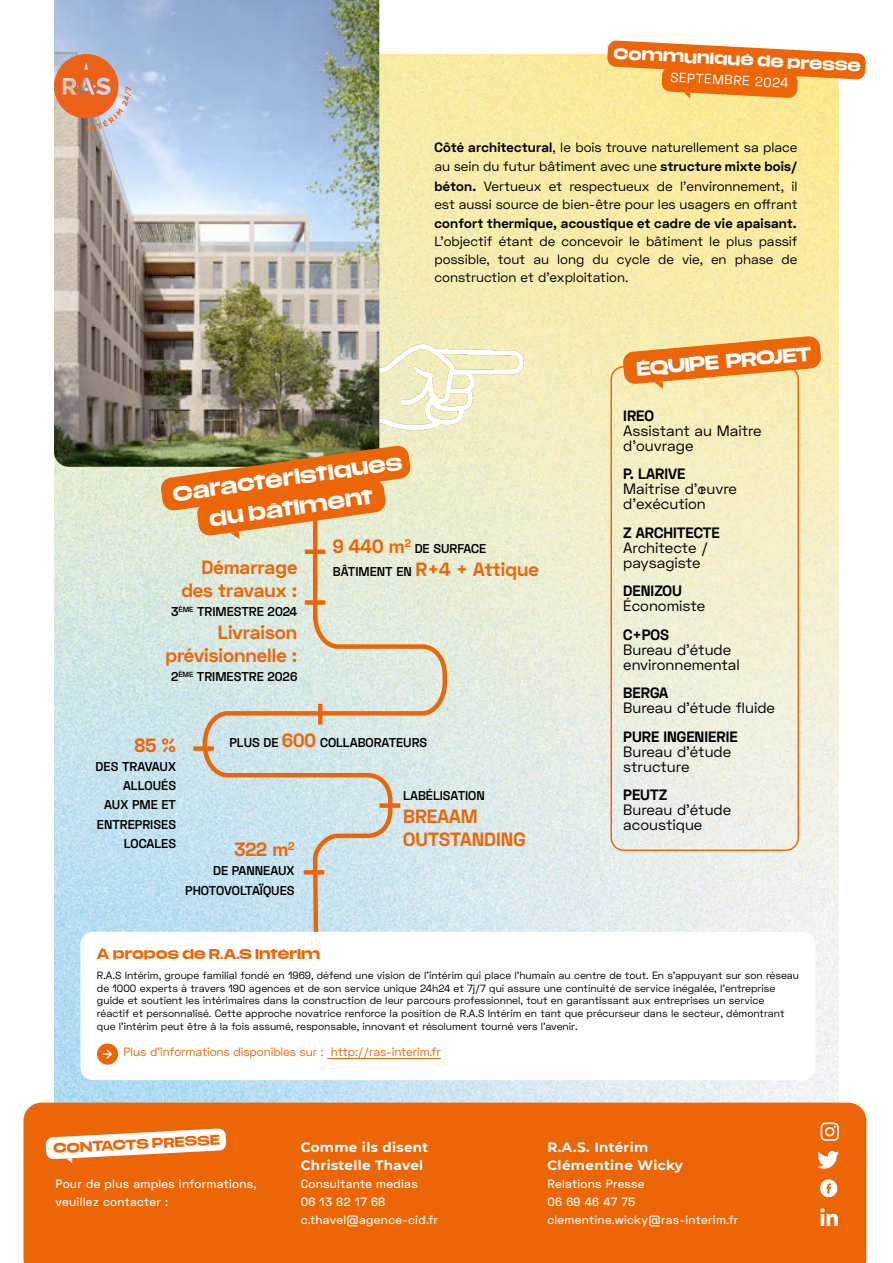
<style>
.page{position:relative;width:893px;height:1263px;background:#fff}
.page>*{position:absolute;margin:0;border:0;box-sizing:border-box;transform-origin:0 0}
.t1{font:700 19.2px/23.1px "Space Grotesk";color:#ec6608;text-align:right}
.t2{font:700 18px/29.8px "Media Sans Extended Web";color:#fff;text-align:center}
.t3{font:700 16.8px "Media Sans Extended Web";color:#fff}
.t4{font:15px/15px "Space Grotesk";color:#000}
.t5{font:700 15px "Space Grotesk";color:#000}
.t6{font:13.5px/19.5px "Space Grotesk";color:#000;text-align:justify}
.t7{font:700 13.5px/18px "Montserrat";letter-spacing:.025em;color:#fff}
.t8{font:700 13.5px "Space Grotesk";letter-spacing:.02em;color:#000}
.t9{font:700 13.5px "Media Sans Extended Web";color:#fff}
.t10{font:13.5px "Space Grotesk";color:#fff}
.t11{font:600 12.75px/19.2px "Space Grotesk";color:#000;text-align:right}
.t12{font:500 12px/18px "Space Grotesk";letter-spacing:.025em;color:#fff}
.t13{font:12px "Space Grotesk";letter-spacing:-.01em;color:#ec6608}
.t14{font:700 12px "Media Sans Extended Web";letter-spacing:.04em;color:#ec6608}
.t15{font:700 11.85px "Media Sans Extended Web";color:#ec6608}
.t16{font:10.5px/12.6px "Space Grotesk";color:#000}
.s1{font-weight:700}
.s2{font-weight:600;font-size:12.75px;color:#000}
.s3{font-weight:700;font-size:19.2px;color:#ec6608}
</style>
<div class="page">
<img style="left:54px;top:54px;width:785px;height:1049px">
<svg style="left:200px;top:514px;width:249px;height:418px;background:#d6e2dd"></svg>
<div style="left:23px;top:1103px;width:843px;height:160px;background:#ec6608"></div>
<svg style="left:820px;top:1179px;width:17px;height:18px"></svg>
<svg style="left:820px;top:1208px;width:18px;height:18px"></svg>
<svg style="left:817px;top:1150px;width:22px;height:19px"></svg>
<svg style="left:820px;top:1122px;width:19px;height:19px"></svg>
<div style="left:305px;top:600px;width:20px;height:5px;background:#ec6608"></div>
<div style="left:380px;top:803px;width:20px;height:5px;background:#ec6608"></div>
<div style="left:193px;top:746px;width:21px;height:5px;background:#ec6608"></div>
<div style="left:318px;top:704px;width:5px;height:20px;background:#ec6608"></div>
<div style="left:305px;top:549px;width:20px;height:5px;background:#ec6608"></div>
<div style="left:610px;top:366px;width:189px;height:485px;border:2px solid #ec6608;border-radius:13px"></div>
<svg style="left:623px;top:336px;width:198px;height:53px;background:#f09b4b"></svg>
<div style="left:304px;top:870px;width:20px;height:5px;background:#ec6608"></div>
<svg style="left:607px;top:40px;width:259px;height:58px;background:#f1984b"></svg>
<div style="left:80px;top:932px;width:735px;height:148px;background:#fff;border-radius:13px"></div>
<hr style="left:327px;top:1058px;width:114px;height:1px;background:#ec6608">
<div style="left:97px;top:1043px;width:21px;height:22px;background:#ec6608;border-radius:50%"></div>
<svg style="left:103px;top:1049px;width:9px;height:10px"></svg>
<svg style="left:46px;top:1128px;width:180px;height:35px"></svg>
<img style="left:379px;top:293px;width:156px;height:182px">
<img style="left:54px;top:0;width:325px;height:467px">
<svg style="left:160px;top:445px;width:251px;height:94px;background:#d68c47"></svg>
<svg style="left:54px;top:51px;width:77px;height:80px;background:#d3957a"></svg>
<p class="t9" style="left:614px;top:45px;width:249px;rotate:3deg">Communiqué de presse</p>
<p class="t10" style="left:671px;top:68px;width:120px;rotate:3deg">SEPTEMBRE 2024</p>
<p class="t6" style="left:434px;top:137px;width:365px"><span class="s1">Côté architectural</span>, le bois trouve naturellement sa place au sein du futur bâtiment avec une <span class="s1">structure mixte bois/ béton.</span> Vertueux et respectueux de l’environnement, il</p>
<p class="t6" style="left:434px;top:194px;width:364px">est aussi source de bien-être pour les usagers en offrant</p>
<p class="t8" style="left:434px;top:215px;width:364px">confort thermique, acoustique et cadre de vie apaisant.</p>
<p class="t6" style="left:434px;top:233px;width:365px;line-height:18px">L’objectif étant de concevoir le bâtiment le plus passif possible, tout au long du cycle de vie, en phase de construction et d’exploitation.</p>
<h2 class="t2" style="left:171px;top:479px;width:232px;rotate:-8deg">Caractéristiques du bâtiment</h2>
<h1 class="t1" style="left:333px;top:535px;width:80px">9 440 m<sup>2</sup></h1>
<p class="t11" style="left:415px;top:539px;width:73px">DE SURFACE</p>
<h1 class="t1" style="left:202px;top:556px;width:97px">Démarrage</h1>
<h1 class="t1" style="left:333px;top:558px;width:207px"><span class="s2">BÂTIMENT EN</span> R+4 + Attique</h1>
<h1 class="t1" style="left:181px;top:579px;width:118px">des travaux :</h1>
<p class="t11" style="left:171px;top:602px;width:128px">3<sup>ÈME</sup> TRIMESTRE 2024</p>
<h1 class="t1" style="left:165px;top:621px;width:133px">Livraison prévisionnelle :</h1>
<p class="t11" style="left:171px;top:667px;width:128px">2<sup>ÈME</sup> TRIMESTRE 2026</p>
<h1 class="t1" style="left:135px;top:734px;width:43px">85 %</h1>
<p class="t11" style="left:96px;top:757px;width:82px">DES TRAVAUX<br>ALLOUÉS<br>AUX PME ET<br>ENTREPRISES<br>LOCALES</p>
<p class="t11" style="left:229px;top:733px;width:199px">PLUS DE <span class="s3">600</span> COLLABORATEURS</p>
<h1 class="t1" style="left:235px;top:838px;width:61px">322 m<sup>2</sup></h1>
<p class="t11" style="left:185px;top:861px;width:111px">DE PANNEAUX<br>PHOTOVOLTAÏQUES</p>
<p class="t11" style="left:403px;top:786px;width:83px">LABÉLISATION</p>
<h1 class="t1" style="left:403px;top:805px;width:124px;text-align:left">BREAAM<br>OUTSTANDING</h1>
<h3 class="t3" style="left:636px;top:359px;width:177px;rotate:-5deg">ÉQUIPE PROJET</h3>
<h3 class="t5" style="left:623px;top:406px;width:32px">IREO</h3>
<h3 class="t4" style="left:623px;top:423px;width:140px">Assistant au Maitre d’ouvrage</h3>
<h3 class="t5" style="left:623px;top:464px;width:64px">P. LARIVE</h3>
<h3 class="t4" style="left:623px;top:481px;width:115px">Maitrise d’œuvre d’exécution</h3>
<h3 class="t5" style="left:623px;top:523px;width:98px">Z ARCHITECTE</h3>
<h3 class="t4" style="left:623px;top:540px;width:87px">Architecte / paysagiste</h3>
<h3 class="t5" style="left:623px;top:581px;width:60px">DENIZOU</h3>
<h3 class="t4" style="left:623px;top:598px;width:84px">Économiste</h3>
<h3 class="t5" style="left:623px;top:625px;width:47px">C+POS</h3>
<h3 class="t4" style="left:623px;top:642px;width:118px">Bureau d’étude environnemental</h3>
<h3 class="t5" style="left:623px;top:683px;width:46px">BERGA</h3>
<h3 class="t4" style="left:623px;top:700px;width:153px">Bureau d’étude fluide</h3>
<h3 class="t5" style="left:623px;top:727px;width:116px">PURE INGENIERIE</h3>
<h3 class="t4" style="left:623px;top:744px;width:109px">Bureau d’étude structure</h3>
<h3 class="t5" style="left:623px;top:785px;width:45px">PEUTZ</h3>
<h3 class="t4" style="left:623px;top:802px;width:109px">Bureau d’étude acoustique</h3>
<p class="t14" style="left:97px;top:947px;width:224px">À propos de R.A.S Intérim</p>
<p class="t16" style="left:97px;top:969px;width:704px">R.A.S Intérim, groupe familial fondé en 1969, défend une vision de l’intérim qui place l’humain au centre de tout. En s’appuyant sur son réseau de 1000 experts à travers 190 agences et de son service unique 24h24 et 7j/7 qui assure une continuité de service inégalée, l’entreprise guide et soutient les intérimaires dans la construction de leur parcours professionnel, tout en garantissant aux entreprises un service réactif et personnalisé. Cette approche novatrice renforce la position de R.A.S Intérim en tant que précurseur dans le secteur, démontrant que l’intérim peut être à la fois assumé, responsable, innovant et résolument tourné vers l’avenir.</p>
<p class="t13" style="left:124px;top:1043px;width:319px">Plus d’informations disponibles sur : http://ras-interim.fr</p>
<p class="t15" style="left:53px;top:1141px;width:168px;rotate:-3deg">CONTACTS PRESSE</p>
<p class="t12" style="left:56px;top:1175px;width:203px">Pour de plus amples informations, veuillez contacter :</p>
<p class="t7" style="left:301px;top:1138px;width:129px">Comme ils disent<br>Christelle Thavel</p>
<p class="t12" style="left:301px;top:1175px;width:139px">Consultante medias<br>06 13 82 17 68 c.thavel@agence-cid.fr</p>
<p class="t7" style="left:547px;top:1138px;width:137px">R.A.S. Intérim<br>Clémentine Wicky</p>
<p class="t12" style="left:547px;top:1175px;width:192px">Relations Presse<br>06 69 46 47 75 clementine.wicky@ras-interim.fr</p>
</div>
